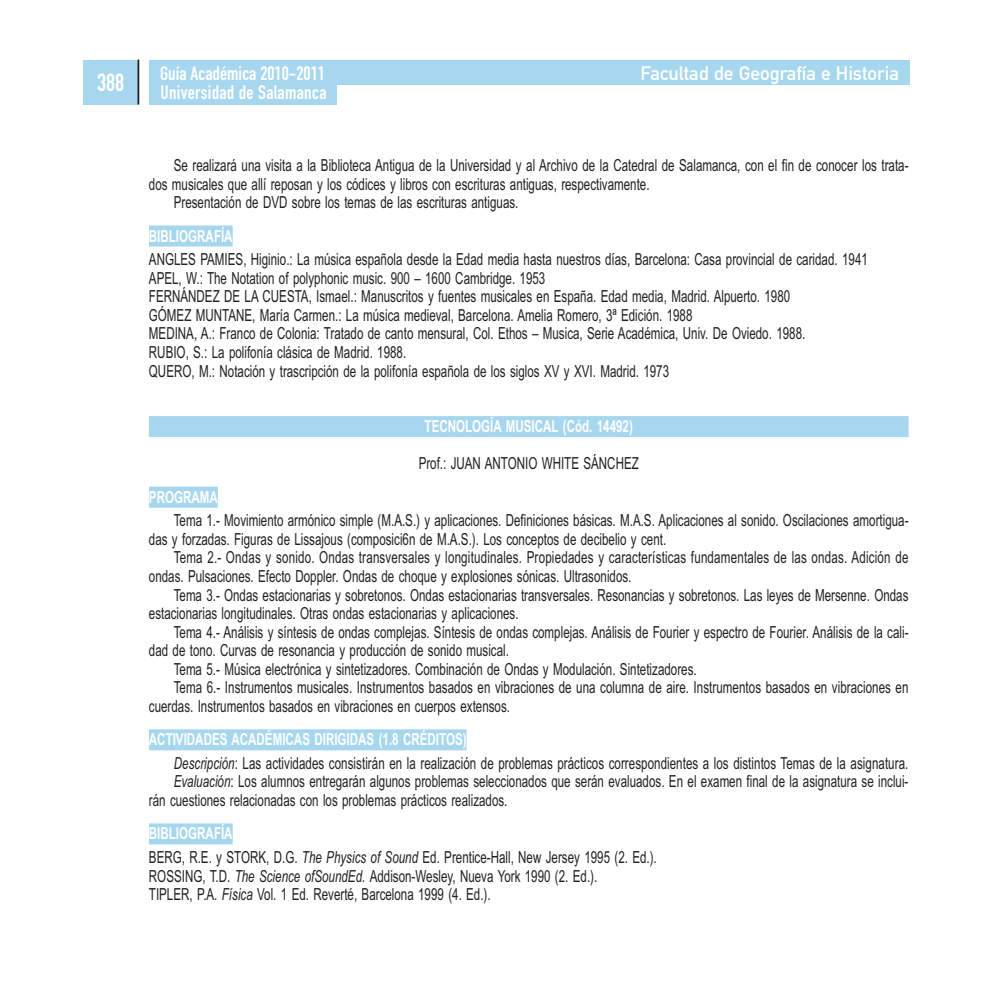
<style>
.page{position:relative;width:993px;height:993px;background:#fff}
.page>*{position:absolute;margin:0;border:0;box-sizing:border-box;transform-origin:0 0}
.t1{font:24.5px "DIN Engschrift Alternate";color:#fff}
.t2{font:19.25px "DIN Engschrift Alternate";letter-spacing:.01em;color:#fff}
.t3{font:19.25px "DIN Mittelschrift";color:#fff}
.t4{font:16.62px/18.6px "Arial Narrow";color:#231f20;scale:.85 1}
.t5{font:700 16.62px "Arial Narrow";color:#fff;scale:.85 1}
.s1{font-weight:700;color:#fff}
.s2{font-style:italic}
</style>
<div class="page">
<div style="left:149px;top:225px;width:83px;height:21px;background:#a6d7ee"></div>
<div style="left:149px;top:416px;width:759px;height:21px;background:#a6d7ee"></div>
<div style="left:149px;top:486px;width:69px;height:21px;background:#a6d7ee"></div>
<div style="left:149px;top:729px;width:317px;height:21px;background:#a6d7ee"></div>
<div style="left:149px;top:823px;width:83px;height:21px;background:#a6d7ee"></div>
<div style="left:83px;top:60px;width:55px;height:44px;background:#a6d7ee"></div>
<hr style="left:137px;top:60px;width:2px;height:44px;background:#231f20">
<div style="left:149px;top:60px;width:760px;height:25px;background:#a6d7ee"></div>
<div style="left:149px;top:83px;width:187px;height:21px;background:#a6d7ee"></div>
<h1 class="t1" style="left:97px;top:73px;width:29px">388</h1>
<p class="t2" style="left:160px;top:66px;width:166px">Guía Académica 2010-2011</p>
<p class="t3" style="left:640px;top:66px;width:260px">Facultad de Geografía e Historia</p>
<p class="t2" style="left:160px;top:85px;width:167px">Universidad de Salamanca</p>
<p class="t4" style="left:174px;top:157px;width:865px">Se realizará una visita a la Biblioteca Antigua de la Universidad y al Archivo de la Catedral de Salamanca, con el fin de conocer los trata-</p>
<p class="t4" style="left:149px;top:176px;width:590px">dos musicales que allí reposan y los códices y libros con escrituras antiguas, respectivamente.</p>
<p class="t4" style="left:174px;top:194px;width:407px">Presentación de DVD sobre los temas de las escrituras antiguas.</p>
<p class="t5" style="left:149px;top:229px;width:100px">BIBLIOGRAFÍA</p>
<p class="t4" style="left:149px;top:251px;width:847px">ANGLES PAMIES, Higinio.: La música española desde la Edad media hasta nuestros días, Barcelona: Casa provincial de caridad. 1941<br>APEL, W.: The Notation of polyphonic music. 900 – 1600 Cambridge. 1953<br>FERNÁNDEZ DE LA CUESTA, Ismael.: Manuscritos y fuentes musicales en España. Edad media, Madrid. Alpuerto. 1980<br>GÓMEZ MUNTANE, María Carmen.: La música medieval, Barcelona. Amelia Romero, 3ª Edición. 1988<br>MEDINA, A.: Franco de Colonia: Tratado de canto mensural, Col. Ethos – Musica, Serie Académica, Univ. De Oviedo. 1988.<br>RUBIO, S.: La polifonía clásica de Madrid. 1988.<br>QUERO, M.: Notación y trascripción de la polifonía española de los siglos XV y XVI. Madrid. 1973</p>
<p class="t5" style="left:424px;top:420px;width:246px">TECNOLOGÍA MUSICAL (Cód. 14492)</p>
<p class="t4" style="left:418px;top:455px;width:260px">Prof.: JUAN ANTONIO WHITE SÁNCHEZ</p>
<p class="t5" style="left:149px;top:490px;width:83px">PROGRAMA</p>
<p class="t4" style="left:149px;top:512px;width:894px;text-indent:25px">Tema 1.- Movimiento armónico simple (M.A.S.) y aplicaciones. Definiciones básicas. M.A.S. Aplicaciones al sonido. Oscilaciones amortigua&shy;das y forzadas. Figuras de Lissajous (composici6n de M.A.S.). Los conceptos de decibelio y cent.</p>
<p class="t4" style="left:149px;top:549px;width:894px;text-indent:25px">Tema 2.- Ondas y sonido. Ondas transversales y longitudinales. Propiedades y características fundamentales de las ondas. Adición de ondas. Pulsaciones. Efecto Doppler. Ondas de choque y explosiones sónicas. Ultrasonidos.</p>
<p class="t4" style="left:149px;top:587px;width:894px;text-indent:25px">Tema 3.- Ondas estacionarias y sobretonos. Ondas estacionarias transversales. Resonancias y sobretonos. Las leyes de Mersenne. Ondas estacionarias longitudinales. Otras ondas estacionarias y aplicaciones.</p>
<p class="t4" style="left:174px;top:624px;width:865px">Tema 4.- Análisis y síntesis de ondas complejas. Síntesis de ondas complejas. Análisis de Fourier y espectro de Fourier. Análisis de la cali-</p>
<p class="t4" style="left:149px;top:642px;width:425px">dad de tono. Curvas de resonancia y producción de sonido musical.</p>
<p class="t4" style="left:174px;top:661px;width:616px">Tema 5.- Música electrónica y sintetizadores. Combinación de Ondas y Modulación. Sintetizadores.</p>
<p class="t4" style="left:174px;top:679px;width:865px">Tema 6.- Instrumentos musicales. Instrumentos basados en vibraciones de una columna de aire. Instrumentos basados en vibraciones en</p>
<p class="t4" style="left:149px;top:698px;width:426px">cuerdas. Instrumentos basados en vibraciones en cuerpos extensos.</p>
<p class="t4" style="left:174px;top:729px;width:865px;line-height:23.4px;text-indent:-25px"><span class="s1">ACTIVIDADES ACADÉMICAS DIRIGIDAS (1.8 CRÉDITOS)<br></span><span class="s2">Descripción</span>: Las actividades consistirán en la realización de problemas prácticos correspondientes a los distintos Temas de la asignatura.</p>
<p class="t4" style="left:149px;top:773px;width:894px;text-indent:25px"><span class="s2">Evaluación</span>: Los alumnos entregarán algunos problemas seleccionados que serán evaluados. En el examen final de la asignatura se inclui&shy;rán cuestiones relacionadas con los problemas prácticos realizados.</p>
<p class="t4" style="left:149px;top:823px;width:599px;line-height:23.4px"><span class="s1">BIBLIOGRAFÍA<br></span>BERG, R.E. y STORK, D.G. <span class="s2">The Physics of Sound</span> Ed. Prentice-Hall, New Jersey 1995 (2. Ed.).</p>
<p class="t4" style="left:149px;top:867px;width:529px">ROSSING, T.D. <span class="s2">The Science ofSoundEd.</span> Addison-Wesley, Nueva York 1990 (2. Ed.).<br>TIPLER, P.A. <span class="s2">Física</span> Vol. 1 Ed. Reverté, Barcelona 1999 (4. Ed.).</p>
</div>
